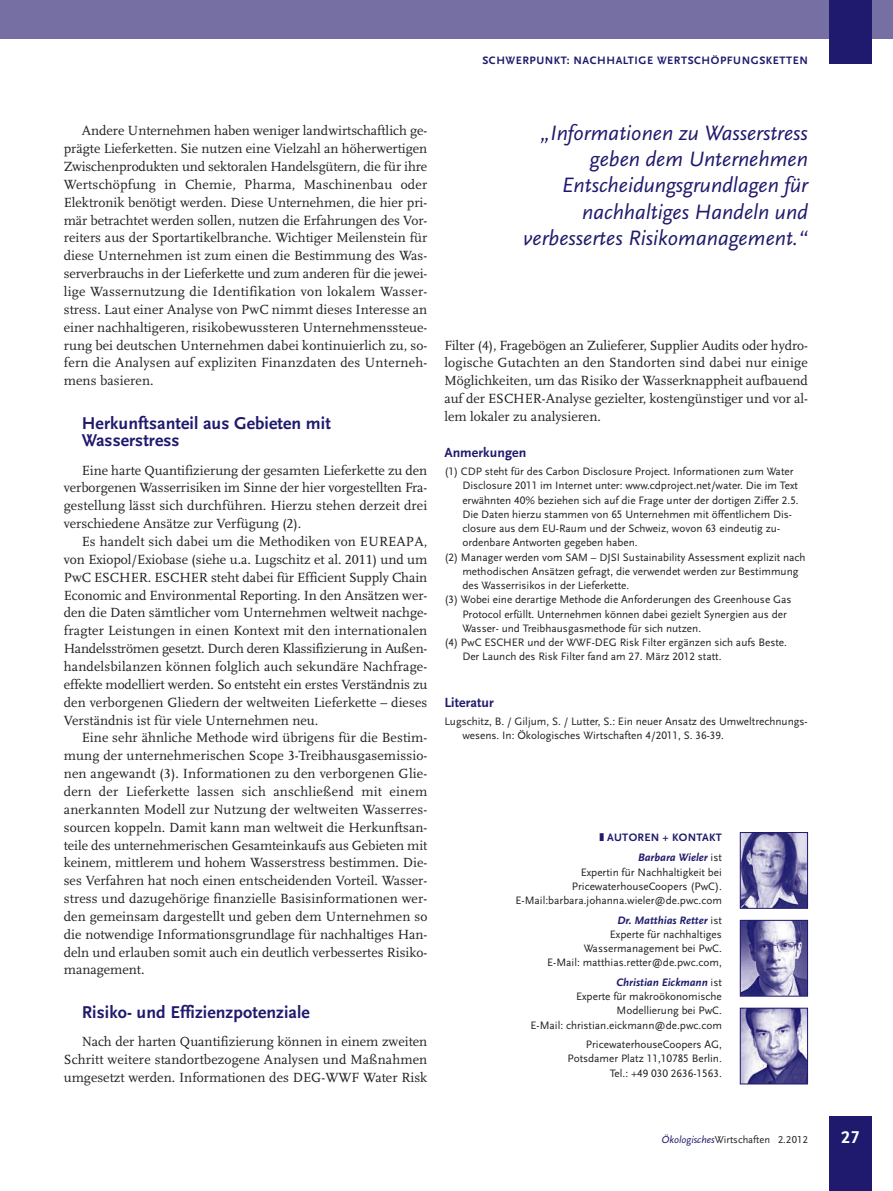
<style>
.page{position:relative;width:893px;height:1191px;background:#fff}
.page>*{position:absolute;margin:0;border:0;box-sizing:border-box;transform-origin:0 0}
.t1{font:italic 21.75px/26.2px "Scala Sans LF";color:#1f1a6d;text-align:right}
.t2{font:700 17.85px/17.9px "Scala Sans LF";letter-spacing:.005em;color:#1f1a6d}
.t3{font:700 17.85px "Scala Sans LF";color:#fff}
.t4{font:13.8px/17.9px "Scala LF";color:#231f20;text-align:justify}
.t5{font:700 13.8px "Scala Sans LF";letter-spacing:.005em;color:#1f1a6d}
.t6{font:11.25px/14.2px "Scala Sans LF";color:#231f20;text-align:right}
.t7{font:700 11.25px "Scala Sans LF";letter-spacing:.05em;color:#1f1a6d}
.t8{font:700 11.25px/20px "Scala Sans LF";letter-spacing:.025em;color:#1f1a6d;text-align:right}
.t9{font:10.5px "Scala Sans LF";color:#231f20}
.s1{font-style:italic}
.s2{font-weight:400;color:#231f20}
.s3{font-weight:700;font-style:italic;color:#1f1a6d}
.s4{font-style:italic;color:#1f1a6d}
</style>
<div class="page">
<div style="left:0;top:0;width:893px;height:38px;background:#756fa4"></div>
<div style="left:829px;top:0;width:43px;height:64px;background:#1f1a6d"></div>
<div style="left:829px;top:1116px;width:43px;height:75px;background:#1f1a6d"></div>
<img style="left:742px;top:834px;width:64px;height:72px">
<div style="left:740px;top:832px;width:68px;height:76px;border:1px solid #1f1a6d"></div>
<img style="left:742px;top:922px;width:64px;height:72px">
<div style="left:740px;top:920px;width:68px;height:76px;border:1px solid #1f1a6d"></div>
<img style="left:742px;top:1009px;width:64px;height:73px">
<div style="left:740px;top:1007px;width:68px;height:77px;border:1px solid #1f1a6d"></div>
<p class="t7" style="left:482px;top:55px;width:327px">SCHWERPUNKT: NACHHALTIGE WERTSCHÖPFUNGSKETTEN</p>
<p class="t4" style="left:64px;top:122px;width:365px;text-indent:18px">Andere Unternehmen haben weniger landwirtschaftlich ge&shy;prägte Lieferketten. Sie nutzen eine Vielzahl an höherwertigen Zwischenprodukten und sektoralen Handelsgütern, die für ihre Wertschöpfung in Chemie, Pharma, Maschinenbau oder Elektronik benötigt werden. Diese Unternehmen, die hier pri&shy;mär betrachtet werden sollen, nutzen die Erfahrungen des Vor&shy;reiters aus der Sportartikelbranche. Wichtiger Meilenstein für diese Unternehmen ist zum einen die Bestimmung des Was&shy;serverbrauchs in der Lieferkette und zum anderen für die jewei&shy;lige Wassernutzung die Identifikation von lokalem Wasser&shy;stress. Laut einer Analyse von PwC nimmt dieses Interesse an einer nachhaltigeren, risikobewussteren Unternehmenssteue&shy;rung bei deutschen Unternehmen dabei kontinuierlich zu, so&shy;fern die Analysen auf expliziten Finanzdaten des Unterneh&shy;mens basieren.</p>
<p class="t2" style="left:82px;top:414px;width:251px">Herkunftsanteil aus Gebieten mit<br>Wasserstress</p>
<p class="t4" style="left:64px;top:461px;width:365px;text-indent:18px">Eine harte Quantifizierung der gesamten Lieferkette zu den verborgenen Wasserrisiken im Sinne der hier vorgestellten Fra&shy;gestellung lässt sich durchführen. Hierzu stehen derzeit drei verschiedene Ansätze zur Verfügung (2).</p>
<p class="t4" style="left:64px;top:533px;width:365px;text-indent:18px">Es handelt sich dabei um die Methodiken von EUREAPA, von Exiopol/Exiobase (siehe u.a. Lugschitz et al. 2011) und um PwC ESCHER. ESCHER steht dabei für Efficient Supply Chain Economic and Environmental Reporting. In den Ansätzen wer&shy;den die Daten sämtlicher vom Unternehmen weltweit nachge&shy;fragter Leistungen in einen Kontext mit den internationalen Handelsströmen gesetzt. Durch deren Klassifizierung in Außen&shy;handelsbilanzen können folglich auch sekundäre Nachfrage&shy;effekte modelliert werden. So entsteht ein erstes Verständnis zu den verborgenen Gliedern der weltweiten Lieferkette – dieses Verständnis ist für viele Unternehmen neu.</p>
<p class="t4" style="left:64px;top:729px;width:365px;text-indent:18px">Eine sehr ähnliche Methode wird übrigens für die Bestim&shy;mung der unternehmerischen Scope 3-Treibhausgasemissio&shy;nen angewandt (3). Informationen zu den verborgenen Glie&shy;dern der Lieferkette lassen sich anschließend mit einem anerkannten Modell zur Nutzung der weltweiten Wasserres&shy;sourcen koppeln. Damit kann man weltweit die Herkunftsan&shy;teile des unternehmerischen Gesamteinkaufs aus Gebieten mit keinem, mittlerem und hohem Wasserstress bestimmen. Die&shy;ses Verfahren hat noch einen entscheidenden Vorteil. Wasser&shy;stress und dazugehörige finanzielle Basisinformationen wer&shy;den gemeinsam dargestellt und geben dem Unternehmen so die notwendige Informationsgrundlage für nachhaltiges Han&shy;deln und erlauben somit auch ein deutlich verbessertes Risiko&shy;management.</p>
<p class="t2" style="left:82px;top:1003px;width:230px">Risiko- und Effizienzpotenziale</p>
<p class="t4" style="left:64px;top:1033px;width:365px;text-indent:18px">Nach der harten Quantifizierung können in einem zweiten Schritt weitere standortbezogene Analysen und Maßnahmen umgesetzt werden. Informationen des DEG-WWF Water Risk</p>
<h1 class="t1" style="left:524px;top:120px;width:286px">„Informationen zu Wasserstress geben dem Unternehmen<br>Entscheidungsgrundlagen für nachhaltiges Handeln und verbessertes Risikomanagement.“</h1>
<p class="t4" style="left:444px;top:336px;width:365px">Filter (4), Fragebögen an Zulieferer, Supplier Audits oder hydro&shy;logische Gutachten an den Standorten sind dabei nur einige Möglichkeiten, um das Risiko der Wasserknappheit aufbauend auf der ESCHER-Analyse gezielter, kostengünstiger und vor al&shy;lem lokaler zu analysieren.</p>
<p class="t5" style="left:444px;top:445px;width:83px">Anmerkungen</p>
<p class="t6" style="left:444px;top:465px;width:351px">(1) CDP steht für des Carbon Disclosure Project. Informationen zum Water</p>
<p class="t6" style="left:462px;top:479px;width:337px">Disclosure 2011 im Internet unter: www.cdproject.net/water. Die im Text</p>
<p class="t6" style="left:462px;top:493px;width:338px">erwähnten 40% beziehen sich auf die Frage unter der dortigen Ziffer 2.5.</p>
<p class="t6" style="left:462px;top:507px;width:331px">Die Daten hierzu stammen von 65 Unternehmen mit öffentlichem Dis-</p>
<p class="t6" style="left:462px;top:522px;width:319px">closure aus dem EU-Raum und der Schweiz, wovon 63 eindeutig zu-</p>
<p class="t6" style="left:462px;top:536px;width:177px">ordenbare Antworten gegeben haben.</p>
<p class="t6" style="left:444px;top:550px;width:363px">(2) Manager werden vom SAM – DJSI Sustainability Assessment explizit nach</p>
<p class="t6" style="left:462px;top:564px;width:338px">methodischen Ansätzen gefragt, die verwendet werden zur Bestimmung</p>
<p class="t6" style="left:462px;top:579px;width:168px">des Wasserrisikos in der Lieferkette.</p>
<p class="t6" style="left:444px;top:593px;width:349px">(3) Wobei eine derartige Methode die Anforderungen des Greenhouse Gas</p>
<p class="t6" style="left:462px;top:607px;width:326px">Protocol erfüllt. Unternehmen können dabei gezielt Synergien aus der</p>
<p class="t6" style="left:462px;top:621px;width:240px">Wasser- und Treibhausgasmethode für sich nutzen.</p>
<p class="t6" style="left:444px;top:636px;width:344px">(4) PwC ESCHER und der WWF-DEG Risk Filter ergänzen sich aufs Beste.</p>
<p class="t6" style="left:462px;top:650px;width:261px">Der Launch des Risk Filter fand am 27. März 2012 statt.</p>
<p class="t5" style="left:444px;top:695px;width:51px">Literatur</p>
<p class="t6" style="left:462px;top:714px;width:347px;text-align:left;text-indent:-18px">Lugschitz, B. / Giljum, S. / Lutter, S.: Ein neuer Ansatz des Umweltrechnungs&shy;wesens. In: Ökologisches Wirtschaften 4/2011, S. 36-39.</p>
<p class="t8" style="left:599px;top:828px;width:124px">❚ AUTOREN + KONTAKT<br><span class="s1">Barbara Wieler</span> <span class="s2">ist</span></p>
<p class="t6" style="left:516px;top:865px;width:208px">Expertin für Nachhaltigkeit bei<br>PricewaterhouseCoopers (PwC).<br>E-Mail:barbara.johanna.wieler@de.pwc.com</p>
<p class="t6" style="left:547px;top:913px;width:176px"><span class="s3">Dr. Matthias Retter</span> ist<br>Experte für nachhaltiges<br>Wassermanagement bei PwC.<br>E-Mail: matthias.retter@de.pwc.com,</p>
<p class="t6" style="left:530px;top:975px;width:193px"><span class="s3">Christian Eickmann</span> ist<br>Experte für makroökonomische<br>Modellierung bei PwC.<br>E-Mail: christian.eickmann@de.pwc.com</p>
<p class="t6" style="left:567px;top:1037px;width:156px">PricewaterhouseCoopers AG,<br>Potsdamer Platz 11,10785 Berlin.<br>Tel.: +49 030 2636-1563.</p>
<p class="t9" style="left:661px;top:1134px;width:148px"><span class="s4">Ökologisches</span>Wirtschaften 2.2012</p>
<p class="t3" style="left:841px;top:1128px;width:20px">27</p>
</div>
